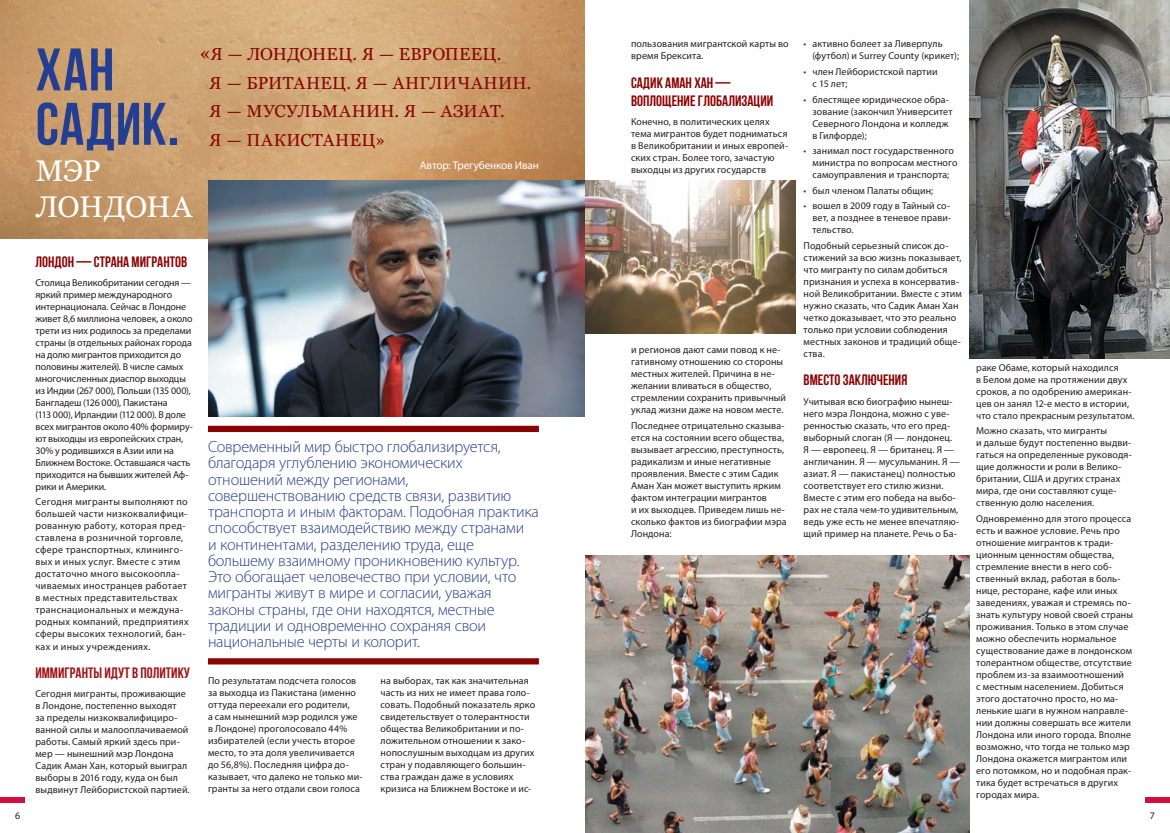
<style>
.page{position:relative;width:1170px;height:833px;background:#fff}
.page>*{position:absolute;margin:0;border:0;box-sizing:border-box;transform-origin:0 0}
.t1{font:700 59.88px/54.4px "Bebas Neue";letter-spacing:.015em;color:#243e91}
.t2{font:29.88px/35.9px "Georgia";letter-spacing:-.025em;color:#fff}
.t3{font:17.38px/28.4px "Georgia";letter-spacing:.015em;color:#8b0202}
.t4{font:300 16.25px/16.2px "Myriad Pro";letter-spacing:-.01em;color:#253f8e}
.t5{font:700 15px/18px "Bebas Neue";color:#8b0202}
.t6{font:700 15px "Bebas Neue";color:#9c1418}
.t7{font:11.25px "Myriad Pro";letter-spacing:-.015em;color:#fff}
.t8{font:10px/12px "Myriad Pro";letter-spacing:.01em;color:#231f20}
.t9{font:10px/12px "Myriad Pro";letter-spacing:-.01em;color:#231f20}
.t10{font:10px/12px "Myriad Pro";letter-spacing:.03em;color:#231f20}
.s1{font-size:19.88px}
.s2{color:#9c1418}
</style>
<div class="page">
<img style="left:0;top:0;width:585px;height:238px">
<img style="left:208px;top:180px;width:377px;height:236px">
<div style="left:208px;top:426px;width:331px;height:6px;background:#8b0202"></div>
<div style="left:208px;top:658px;width:331px;height:6px;background:#8b0202"></div>
<img style="left:969px;top:0;width:200px;height:358px">
<img style="left:585px;top:555px;width:384px;height:278px">
<img style="left:585px;top:180px;width:210px;height:154px">
<div style="left:0;top:797px;width:25px;height:6px;background:#d10e40"></div>
<div style="left:1144px;top:797px;width:25px;height:6px;background:#d10e40"></div>
<h1 class="t1" style="left:36px;top:42px;width:144px">Хан<br>Садик.</h1>
<h2 class="t2" style="left:36px;top:152px;width:158px">Мэр<br>Лондона</h2>
<h3 class="t3" style="left:210px;top:40px;width:323px;text-indent:-10px"><span class="s1">«</span>Я — лондонец. Я — европеец.<br>Я — британец. Я — англичанин.<br>Я — мусульманин. Я — азиат.<br>Я — пакистанец»</h3>
<p class="t7" style="left:420px;top:159px;width:121px">Автор: Трегубенков Иван</p>
<h3 class="t5" style="left:35px;top:252px;width:153px">Лондон — страна мигрантов</h3>
<p class="t9" style="left:35px;top:276px;width:159px">Столица Великобритании сегодня — яркий пример международного интернационала. Сейчас в Лондоне живет 8,6 миллиона человек, а около трети из них родилось за пределами страны (в отдельных районах города на долю мигрантов приходится до половины жителей). В числе самых многочисленных диаспор выходцы из Индии (267 000), Польши (135 000),<br>Бангладеш (126 000), Пакистана<br>(113 000), Ирландии (112 000). В доле всех мигрантов около 40% формиру&shy;ют выходцы из европейских стран,<br>30% у родившихся в Азии или на<br>Ближнем Востоке. Оставшаяся часть приходится на бывших жителей Аф&shy;рики и Америки.</p>
<p class="t10" style="left:35px;top:496px;width:155px">Сегодня мигранты выполняют по большей части низкоквалифици&shy;рованную работу, которая пред&shy;ставлена в розничной торговле, сфере транспортных, клининго&shy;вых и иных услуг. Вместе с этим достаточно много высокоопла&shy;чиваемых иностранцев работает в местных представительствах транснациональных и междуна&shy;родных компаний, предприятиях сферы высоких технологий, бан&shy;ках и иных учреждениях.</p>
<h3 class="t6" style="left:35px;top:664px;width:156px">Иммигранты идут в политику</h3>
<p class="t8" style="left:35px;top:687px;width:156px">Сегодня мигранты, проживающие в Лондоне, постепенно выходят<br>за пределы низкоквалифициро&shy;ванной силы и малооплачиваемой работы. Самый яркий здесь при&shy;мер — нынешний мэр Лондона<br>Садик Аман Хан, который выиграл выборы в 2016 году, куда он был выдвинут Лейбористской партией.</p>
<p class="t4" style="left:208px;top:439px;width:332px">Современный мир быстро глобализируется, благодаря углублению экономических отношений между регионами, совершенствованию средств связи, развитию транспорта и иным факторам. Подобная практика способствует взаимодействию между странами<br>и континентами, разделению труда, еще большему взаимному проникновению культур.<br>Это обогащает человечество при условии, что мигранты живут в мире и согласии, уважая законы страны, где они находятся, местные традиции и одновременно сохраняя свои национальные черты и колорит.</p>
<p class="t8" style="left:208px;top:674px;width:156px">По результатам подсчета голосов за выходца из Пакистана (именно оттуда переехали его родители,<br>а сам нынешний мэр родился уже в Лондоне) проголосовало 44% избирателей (если учесть второе место, то эта доля увеличивается до 56,8%). Последняя цифра до&shy;казывает, что далеко не только ми&shy;гранты за него отдали свои голоса</p>
<p class="t8" style="left:380px;top:674px;width:156px">на выборах, так как значительная часть из них не имеет права голо&shy;совать. Подобный показатель ярко свидетельствует о толерантности общества Великобритании и по&shy;ложительном отношении к зако&shy;нопослушным выходцам из других стран у подавляющего большин&shy;ства граждан даже в условиях кризиса на Ближнем Востоке и ис-</p>
<p class="t8" style="left:631px;top:38px;width:159px">пользования мигрантской карты во время Брексита.</p>
<h3 class="t5" style="left:631px;top:74px;width:144px">Садик Аман Хан— воплощение глобализации</h3>
<p class="t8" style="left:631px;top:116px;width:158px">Конечно, в политических целях тема мигрантов будет подниматься в Великобритании и иных европей&shy;ских стран. Более того, зачастую выходцы из других государств</p>
<p class="t8" style="left:631px;top:344px;width:156px">и регионов дают сами повод к не&shy;гативному отношению со стороны местных жителей. Причина в не&shy;желании вливаться в общество, стремлении сохранить привычный уклад жизни даже на новом месте.</p>
<p class="t8" style="left:631px;top:419px;width:157px">Последнее отрицательно сказыва&shy;ется на состоянии всего общества, вызывает агрессию, преступность, радикализм и иные негативные проявления. Вместе с этим Садик<br>Аман Хан может выступить ярким фактом интеграции мигрантов<br>и их выходцев. Приведем лишь не&shy;сколько фактов из биографии мэра<br>Лондона:</p>
<p class="t8" style="left:812px;top:38px;width:148px;text-indent:-9px"><span class="s2">•</span> активно болеет за Ливерпуль (футбол) и Surrey County (крикет);</p>
<p class="t8" style="left:812px;top:65px;width:127px;text-indent:-9px"><span class="s2">•</span> член Лейбористской партии с 15 лет;</p>
<p class="t8" style="left:812px;top:93px;width:141px;text-indent:-9px"><span class="s2">•</span> блестящее юридическое обра&shy;зование (закончил Университет<br>Северного Лондона и колледж в Гилфорде);</p>
<p class="t8" style="left:812px;top:145px;width:146px;text-indent:-9px"><span class="s2">•</span> занимал пост государственного министра по вопросам местного самоуправления и транспорта;</p>
<p class="t8" style="left:803px;top:184px;width:131px"><span class="s2">•</span> был членом Палаты общин;</p>
<p class="t8" style="left:812px;top:200px;width:140px;text-indent:-9px"><span class="s2">•</span> вошел в 2009 году в Тайный со&shy;вет, а позднее в теневое прави&shy;тельство.</p>
<p class="t8" style="left:803px;top:239px;width:160px">Подобный серьезный список до&shy;стижений за всю жизнь показывает, что мигранту по силам добиться признания и успеха в консерватив&shy;ной Великобритании. Вместе с этим нужно сказать, что Садик Аман Хан четко доказывает, что это реально только при условии соблюдения местных законов и традиций обще&shy;ства.</p>
<h3 class="t5" style="left:803px;top:371px;width:105px">Вместо заключения</h3>
<p class="t8" style="left:803px;top:395px;width:157px">Учитывая всю биографию нынеш&shy;него мэра Лондона, можно с уве&shy;ренностью сказать, что его пред&shy;выборный слоган (Я — лондонец.<br>Я — европеец. Я — британец. Я — англичанин. Я — мусульманин. Я — азиат. Я — пакистанец) полностью соответствует его стилю жизни.<br>Вместе с этим его победа на выбо&shy;рах не стала чем-то удивительным, ведь уже есть не менее впечатляю&shy;щий пример на планете. Речь о Ба-</p>
<p class="t8" style="left:976px;top:361px;width:160px">раке Обаме, который находился<br>в Белом доме на протяжении двух сроков, а по одобрению американ&shy;цев он занял 12-е место в истории, что стало прекрасным результатом.</p>
<p class="t8" style="left:976px;top:424px;width:157px">Можно сказать, что мигранты<br>и дальше будут постепенно выдви&shy;гаться на определенные руководя&shy;щие должности и роли в Велико&shy;британии, США и других странах мира, где они составляют суще&shy;ственную долю населения.</p>
<p class="t8" style="left:976px;top:512px;width:158px">Одновременно для этого процесса есть и важное условие. Речь про отношение мигрантов к тради&shy;ционным ценностям общества, стремление внести в него соб&shy;ственный вклад, работая в боль&shy;нице, ресторане, кафе или иных заведениях, уважая и стремясь по&shy;знать культуру новой своей страны проживания. Только в этом случае можно обеспечить нормальное существование даже в лондонском толерантном обществе, отсутствие проблем из-за взаимоотношений<br>с местным населением. Добиться этого достаточно просто, но ма&shy;ленькие шаги в нужном направле&shy;нии должны совершать все жители<br>Лондона или иного города. Вполне возможно, что тогда не только мэр<br>Лондона окажется мигрантом или его потомком, но и подобная прак&shy;тика будет встречаться в других городах мира.</p>
<p class="t8" style="left:15px;top:809px;width:7px">6</p>
<p class="t8" style="left:1149px;top:809px;width:7px">7</p>
</div>
